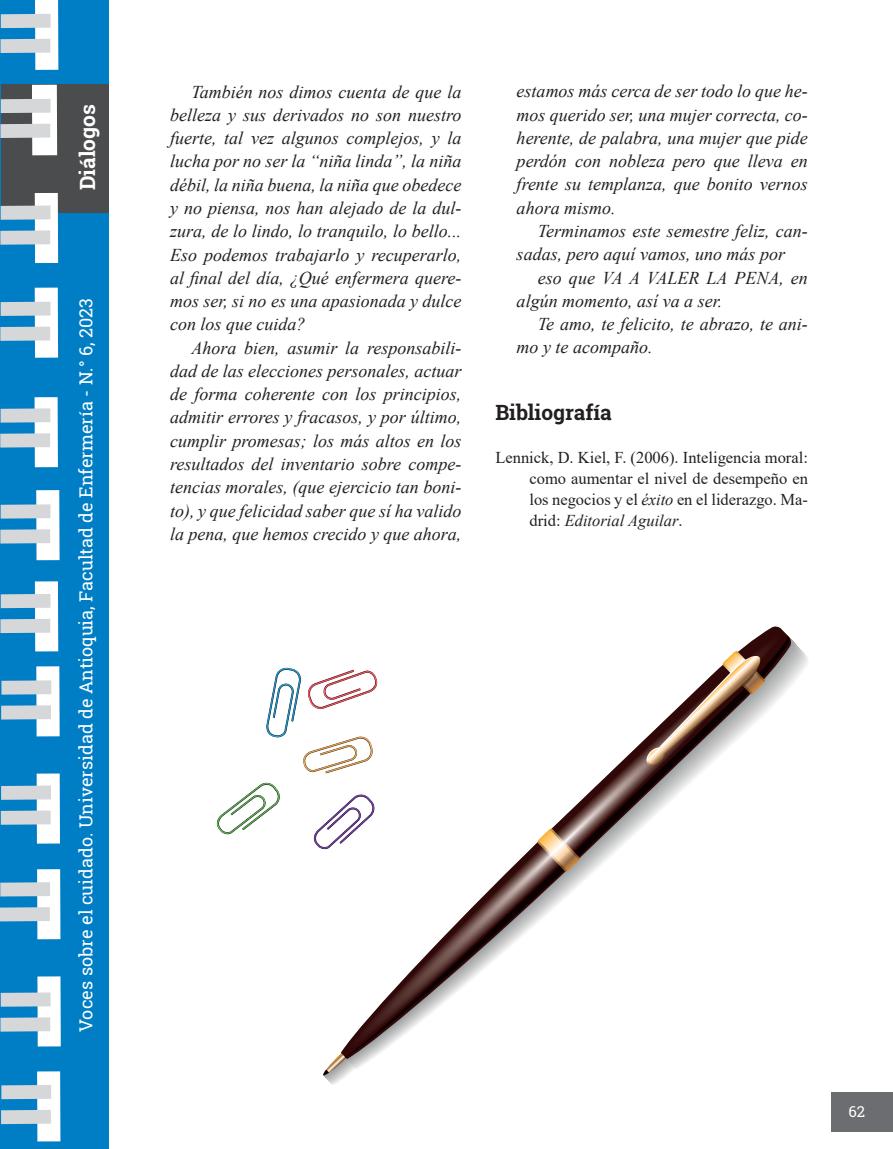
<style>
.page{position:relative;width:893px;height:1149px;background:#fff}
.page>*{position:absolute;margin:0;border:0;box-sizing:border-box;transform-origin:0 0}
.t1{font:700 21px "Roboto Slab";color:#231f20}
.t2{font:700 21px "Roboto Slab";color:#fff}
.t3{font:italic 18px/23.2px "Times New Roman";color:#231f20;text-align:justify}
.t4{font:18px "Roboto Slab";color:#fff}
.t5{font:16.5px/21px "Times New Roman";color:#231f20;text-align:justify}
.t6{font:15px "Roboto Slab";color:#fff}
.s1{font-style:italic}
</style>
<div class="page">
<div style="left:0;top:0;width:108px;height:1148px;background:#007ec5"></div>
<div style="left:35px;top:581px;width:23px;height:70px;background:#fff"></div>
<div style="left:0;top:618px;width:50px;height:15px;background:#d6d7d9"></div>
<div style="left:1px;top:593px;width:50px;height:15px;background:#d6d7d9"></div>
<div style="left:37px;top:1070px;width:23px;height:71px;background:#fff"></div>
<div style="left:1px;top:1109px;width:50px;height:14px;background:#d6d7d9"></div>
<div style="left:1px;top:1084px;width:50px;height:14px;background:#d6d7d9"></div>
<div style="left:37px;top:976px;width:24px;height:70px;background:#fff"></div>
<div style="left:0;top:1017px;width:50px;height:14px;background:#d6d7d9"></div>
<div style="left:1px;top:992px;width:50px;height:14px;background:#d6d7d9"></div>
<div style="left:37px;top:868px;width:23px;height:71px;background:#fff"></div>
<div style="left:0;top:906px;width:50px;height:15px;background:#d6d7d9"></div>
<div style="left:0;top:882px;width:50px;height:14px;background:#d6d7d9"></div>
<div style="left:37px;top:773px;width:23px;height:70px;background:#fff"></div>
<div style="left:1px;top:810px;width:50px;height:14px;background:#d6d7d9"></div>
<div style="left:1px;top:785px;width:50px;height:14px;background:#d6d7d9"></div>
<div style="left:36px;top:666px;width:24px;height:70px;background:#fff"></div>
<div style="left:1px;top:705px;width:50px;height:14px;background:#d6d7d9"></div>
<div style="left:1px;top:680px;width:50px;height:14px;background:#d6d7d9"></div>
<div style="left:35px;top:0;width:23px;height:70px;background:#fff"></div>
<div style="left:0;top:39px;width:50px;height:14px;background:#d6d7d9"></div>
<div style="left:1px;top:14px;width:50px;height:14px;background:#d6d7d9"></div>
<div style="left:36px;top:490px;width:24px;height:70px;background:#fff"></div>
<div style="left:0;top:529px;width:50px;height:14px;background:#d6d7d9"></div>
<div style="left:1px;top:504px;width:49px;height:14px;background:#d6d7d9"></div>
<div style="left:35px;top:397px;width:23px;height:70px;background:#fff"></div>
<div style="left:0;top:433px;width:50px;height:14px;background:#d6d7d9"></div>
<div style="left:1px;top:408px;width:49px;height:14px;background:#d6d7d9"></div>
<div style="left:35px;top:287px;width:23px;height:70px;background:#fff"></div>
<div style="left:0;top:326px;width:50px;height:15px;background:#d6d7d9"></div>
<div style="left:1px;top:301px;width:49px;height:15px;background:#d6d7d9"></div>
<div style="left:831px;top:1091px;width:62px;height:39px;background:#6c6d70"></div>
<div style="left:1px;top:84px;width:107px;height:129px;background:#4b4c4d"></div>
<div style="left:32px;top:85px;width:25px;height:70px;background:#fff"></div>
<div style="left:0;top:124px;width:50px;height:14px;background:#d6d7d9"></div>
<div style="left:1px;top:99px;width:50px;height:14px;background:#d6d7d9"></div>
<div style="left:35px;top:193px;width:23px;height:70px;background:#fff"></div>
<div style="left:0;top:230px;width:50px;height:14px;background:#d6d7d9"></div>
<div style="left:1px;top:205px;width:49px;height:15px;background:#d6d7d9"></div>
<svg style="left:353px;top:634px;width:437px;height:423px"></svg>
<svg style="left:537px;top:828px;width:43px;height:43px;background:#b59880"></svg>
<svg style="left:645px;top:650px;width:120px;height:116px"></svg>
<svg style="left:323px;top:1036px;width:42px;height:40px"></svg>
<svg style="left:216px;top:782px;width:64px;height:53px"></svg>
<svg style="left:266px;top:666px;width:113px;height:107px"></svg>
<svg style="left:313px;top:793px;width:63px;height:57px"></svg>
<p class="t2" style="left:73px;top:190px;width:87px;rotate:-90deg">Diálogos</p>
<p class="t4" style="left:74px;top:1031px;width:735px;rotate:-90deg">Voces sobre el cuidado. Universidad de Antioquia, Facultad de Enfermería - N.° 6, 2023</p>
<p class="t3" style="left:170px;top:79px;width:293px;text-indent:21px">También nos dimos cuenta de que la belleza y sus derivados no son nuestro fuerte, tal vez algunos complejos, y la lucha por no ser la “niña linda”, la niña débil, la niña buena, la niña que obedece y no piensa, nos han alejado de la dul&shy;zura, de lo lindo, lo tranquilo, lo bello...<br>Eso podemos trabajarlo y recuperarlo, al final del día, ¿Qué enfermera quere&shy;mos ser, si no es una apasionada y dulce con los que cuida?</p>
<p class="t3" style="left:170px;top:335px;width:293px;text-indent:21px">Ahora bien, asumir la responsabili&shy;dad de las elecciones personales, actuar de forma coherente con los principios, admitir errores y fracasos, y por último, cumplir promesas; los más altos en los resultados del inventario sobre compe&shy;tencias morales, (que ejercicio tan boni&shy;to), y que felicidad saber que sí ha valido la pena, que hemos crecido y que ahora,</p>
<p class="t3" style="left:517px;top:79px;width:293px">estamos más cerca de ser todo lo que he&shy;mos querido ser, una mujer correcta, co&shy;herente, de palabra, una mujer que pide perdón con nobleza pero que lleva en frente su templanza, que bonito vernos ahora mismo.</p>
<p class="t3" style="left:517px;top:219px;width:293px;text-indent:21px">Terminamos este semestre feliz, can&shy;sadas, pero aquí vamos, uno más por</p>
<p class="t3" style="left:517px;top:265px;width:293px;text-indent:21px">eso que VA A VALER LA PENA, en algún momento, así va a ser.</p>
<p class="t3" style="left:517px;top:312px;width:293px;text-indent:21px">Te amo, te felicito, te abrazo, te ani&shy;mo y te acompaño.</p>
<p class="t1" style="left:495px;top:398px;width:118px">Bibliografía</p>
<p class="t5" style="left:529px;top:446px;width:280px;text-indent:-34px">Lennick, D. Kiel, F. (2006). Inteligencia moral: como aumentar el nivel de desempeño en los negocios y el <span class="s1">éxito</span> en el liderazgo. Ma&shy;drid: <span class="s1">Editorial Aguilar</span>.</p>
<p class="t6" style="left:848px;top:1100px;width:18px">62</p>
</div>
